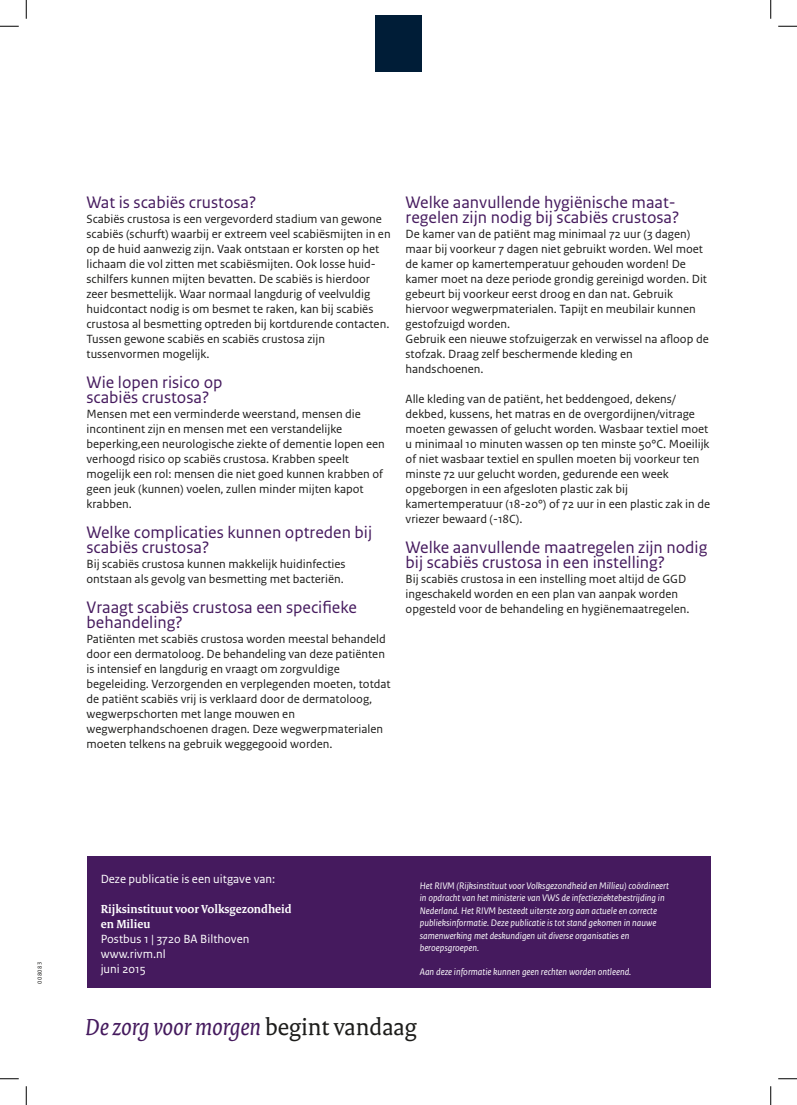
<style>
.page{position:relative;width:797px;height:1105px;background:#fff}
.page>*{position:absolute;margin:0;border:0;box-sizing:border-box;transform-origin:0 0}
.t1{font:italic 25px "Rijksoverheid Serif";color:#451a5e}
._06_RIVM_Alineakop{font:17.5px/15px "Rijksoverheid Sans Text";color:#451a5e}
._10_RIVM_Broodtekst{font:12.5px/15px "Rijksoverheid Sans Text";color:#1d1d1b}
._10_RIVM_Broodtekst-2{font:12.5px "Rijksoverheid Sans Text";color:#fff}
._10_RIVM_Broodtekst-3{font:700 12.5px/15px "Rijksoverheid Serif";color:#fff}
._10_RIVM_Broodtekst-4{font:italic 10px/12.5px "Rijksoverheid Sans Text";color:#fff}
.t2{font:6.25px "Rijksoverheid Sans Text";letter-spacing:.05em;color:#1d1d1b}
.s1{font-style:normal;color:#1d1d1b}
</style>
<div class="page">
<div style="left:86px;top:856px;width:624px;height:132px;background:#451a5e"></div>
<div style="left:375px;top:16px;width:46px;height:56px;background:#001d37"></div>
<svg style="left:0;top:25px;width:19px;height:2px"></svg>
<svg style="left:778px;top:25px;width:19px;height:2px"></svg>
<svg style="left:0;top:1078px;width:19px;height:1px"></svg>
<svg style="left:778px;top:1078px;width:19px;height:1px"></svg>
<svg style="left:25px;top:0;width:2px;height:19px"></svg>
<svg style="left:25px;top:1086px;width:2px;height:19px"></svg>
<svg style="left:770px;top:0;width:1px;height:19px"></svg>
<svg style="left:770px;top:1086px;width:1px;height:19px"></svg>
<p class="_06_RIVM_Alineakop" style="left:86px;top:195px;width:171px">Wat is scabiës crustosa?</p>
<p class="_10_RIVM_Broodtekst" style="left:86px;top:211px;width:305px">Scabiës crustosa is een vergevorderd stadium van gewone scabiës (schurft) waarbij er extreem veel scabiësmijten in en op de huid aanwezig zijn. Vaak ontstaan er korsten op het lichaam die vol zitten met scabiësmijten. Ook losse huid&shy;schilfers kunnen mijten bevatten. De scabiës is hierdoor zeer besmettelijk. Waar normaal langdurig of veelvuldig huidcontact nodig is om besmet te raken, kan bij scabiës crustosa al besmetting optreden bij kortdurende contacten.<br>Tussen gewone scabiës en scabiës crustosa zijn</p>
<p class="_10_RIVM_Broodtekst" style="left:86px;top:346px;width:125px">tussenvormen mogelijk.</p>
<p class="_06_RIVM_Alineakop" style="left:86px;top:375px;width:137px">Wie lopen risico op scabiës crustosa?</p>
<p class="_10_RIVM_Broodtekst" style="left:86px;top:406px;width:300px">Mensen met een verminderde weerstand, mensen die incontinent zijn en mensen met een verstandelijke beperking,een neurologische ziekte of dementie lopen een verhoogd risico op scabiës crustosa. Krabben speelt mogelijk een rol: mensen die niet goed kunnen krabben of geen jeuk (kunnen) voelen, zullen minder mijten kapot krabben.</p>
<p class="_06_RIVM_Alineakop" style="left:86px;top:525px;width:287px">Welke complicaties kunnen optreden bij scabiës crustosa?</p>
<p class="_10_RIVM_Broodtekst" style="left:86px;top:556px;width:260px">Bij scabiës crustosa kunnen makkelijk huidinfecties</p>
<p class="_10_RIVM_Broodtekst" style="left:86px;top:571px;width:259px">ontstaan als gevolg van besmetting met bacteriën.</p>
<p class="_06_RIVM_Alineakop" style="left:86px;top:600px;width:272px">Vraagt scabiës crustosa een specifieke behandeling?</p>
<p class="_10_RIVM_Broodtekst" style="left:86px;top:631px;width:301px;text-align:justify">Patiënten met scabiës crustosa worden meestal behandeld door een dermatoloog. De behandeling van deze patiënten is intensief en langdurig en vraagt om zorgvuldige</p>
<p class="_10_RIVM_Broodtekst" style="left:86px;top:676px;width:306px">begeleiding. Verzorgenden en verplegenden moeten, totdat de patiënt scabiës vrij is verklaard door de dermatoloog, wegwerpschorten met lange mouwen en</p>
<p class="_10_RIVM_Broodtekst" style="left:86px;top:721px;width:298px">wegwerphandschoenen dragen. Deze wegwerpmaterialen moeten telkens na gebruik weggegooid worden.</p>
<p class="_06_RIVM_Alineakop" style="left:405px;top:195px;width:275px">Welke aanvullende hygiënische maat&shy;regelen zijn nodig bij scabiës crustosa?</p>
<p class="_10_RIVM_Broodtekst" style="left:405px;top:226px;width:303px">De kamer van de patiënt mag minimaal 72 uur (3 dagen) maar bij voorkeur 7 dagen niet gebruikt worden. Wel moet de kamer op kamertemperatuur gehouden worden! De kamer moet na deze periode grondig gereinigd worden. Dit gebeurt bij voorkeur eerst droog en dan nat. Gebruik hiervoor wegwerpmaterialen. Tapijt en meubilair kunnen gestofzuigd worden.</p>
<p class="_10_RIVM_Broodtekst" style="left:405px;top:331px;width:305px">Gebruik een nieuwe stofzuigerzak en verwissel na afloop de stofzak. Draag zelf beschermende kleding en handschoenen.</p>
<p class="_10_RIVM_Broodtekst" style="left:405px;top:391px;width:306px">Alle kleding van de patiënt, het beddengoed, dekens/ dekbed, kussens, het matras en de overgordijnen/vitrage moeten gewassen of gelucht worden. Wasbaar textiel moet u minimaal 10 minuten wassen op ten minste 50°C. Moeilijk of niet wasbaar textiel en spullen moeten bij voorkeur ten minste 72 uur gelucht worden, gedurende een week opgeborgen in een afgesloten plastic zak bij kamertemperatuur (18-20°) of 72 uur in een plastic zak in de vriezer bewaard (-18C).</p>
<p class="_06_RIVM_Alineakop" style="left:405px;top:540px;width:303px">Welke aanvullende maatregelen zijn nodig bij scabiës crustosa in een instelling?</p>
<p class="_10_RIVM_Broodtekst" style="left:405px;top:571px;width:285px">Bij scabiës crustosa in een instelling moet altijd de GGD ingeschakeld worden en een plan van aanpak worden opgesteld voor de behandeling en hygiënemaatregelen.</p>
<p class="t2" style="left:36px;top:983px;width:23px;rotate:-90deg">008083</p>
<p class="_10_RIVM_Broodtekst-2" style="left:101px;top:872px;width:176px">Deze publicatie is een uitgave van:</p>
<p class="_10_RIVM_Broodtekst-3" style="left:101px;top:901px;width:192px">Rijksinstituut voor Volksgezondheid en Milieu</p>
<p class="_10_RIVM_Broodtekst-2" style="left:101px;top:932px;width:150px">Postbus 1 | 3720 BA Bilthoven</p>
<p class="_10_RIVM_Broodtekst-2" style="left:101px;top:947px;width:67px">www.rivm.nl</p>
<p class="_10_RIVM_Broodtekst-2" style="left:101px;top:962px;width:47px">juni 2015</p>
<p class="_10_RIVM_Broodtekst-4" style="left:420px;top:879px;width:251px">Het RIVM (Rijksinstituut voor Volksgezondheid en Millieu) coördineert</p>
<p class="_10_RIVM_Broodtekst-4" style="left:420px;top:892px;width:246px">in opdracht van het ministerie van VWS de infectieziektebestrijding in Nederland. Het RIVM besteedt uiterste zorg aan actuele en correcte publieksinformatie. Deze publicatie is tot stand gekomen in nauwe samenwerking met deskundigen uit diverse organisaties en</p>
<p class="_10_RIVM_Broodtekst-4" style="left:420px;top:942px;width:61px">beroepsgroepen.</p>
<p class="_10_RIVM_Broodtekst-4" style="left:420px;top:966px;width:213px">Aan deze informatie kunnen geen rechten worden ontleend.</p>
<h1 class="t1" style="left:86px;top:1012px;width:332px">De zorg voor morgen <span class="s1">begint vandaag</span></h1>
</div>
